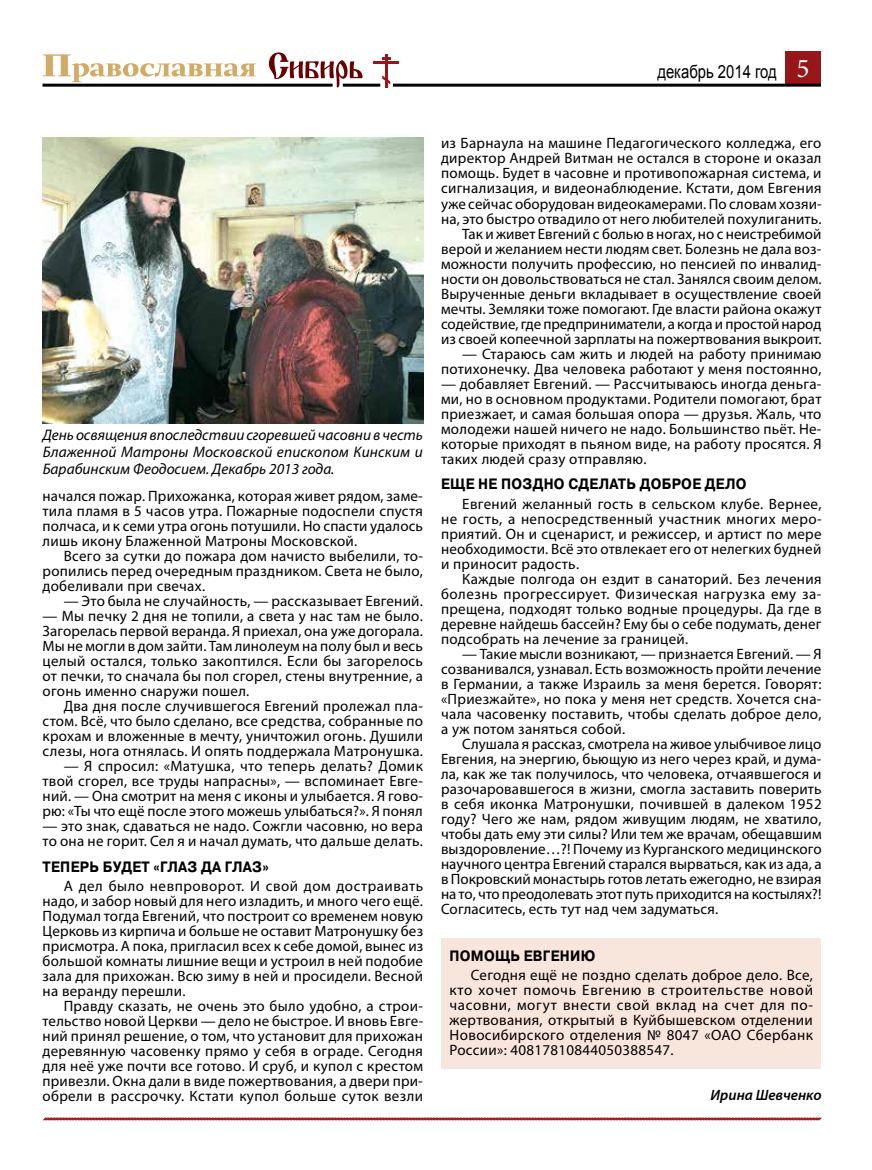
<style>
.page{position:relative;width:872px;height:1170px;background:#fff}
.page>*{position:absolute;margin:0;border:0;box-sizing:border-box;transform-origin:0 0}
.t1{font:18.15px "Arial";color:#000;scale:.82 1}
.t2{font:italic 15.3px/16.8px "Myriad Pro";color:#000;text-align:justify}
.t3{font:15px/15px "Myriad Pro";letter-spacing:.015em;color:#000;text-align:justify}
.t4{font:700 15px "zn Pragmatica";letter-spacing:.02em;color:#000;scale:.9 1}
.t5{font:italic 600 15px "Myriad Pro";color:#000}
.s1{font-family:"Minion Pro";font-size:27px;color:#fff}
</style>
<div class="page">
<svg style="left:43px;top:54px;width:213px;height:28px"></svg>
<svg style="left:269px;top:52px;width:93px;height:35px"></svg>
<div style="left:785px;top:51px;width:36px;height:34px;background:#97161a"></div>
<hr style="left:393px;top:84px;width:428px;height:3px;background:#000">
<hr style="left:343px;top:84px;width:37px;height:3px;background:#000">
<hr style="left:43px;top:84px;width:290px;height:3px;background:#000">
<hr style="left:385px;top:55px;width:3px;height:33px;background:#97161a">
<hr style="left:374px;top:61px;width:25px;height:2px;background:#97161a">
<svg style="left:382px;top:75px;width:8px;height:9px"></svg>
<svg style="left:43px;top:1117px;width:779px;height:3px;background:#b15355"></svg>
<div style="left:441px;top:938px;width:380px;height:130px;background:#f8e5dc"></div>
<img style="left:43px;top:137px;width:380px;height:286px">
<p class="t1" style="left:657px;top:59px;width:187px">декабрь 2014 год <span class="s1">5</span></p>
<p class="t2" style="left:43px;top:426px;width:382px">День освящения впоследствии сгоревшей часовни в честь Блаженной Матроны Московской епископом Кинским и Барабинским Феодосием. Декабрь 2013 года.</p>
<p class="t3" style="left:43px;top:488px;width:382px">начался пожар. Прихожанка, которая живет рядом, заме&shy;тила пламя в 5 часов утра. Пожарные подоспели спустя полчаса, и к семи утра огонь потушили. Но спасти удалось лишь икону Блаженной Матроны Московской.</p>
<p class="t3" style="left:43px;top:548px;width:382px;text-indent:21px">Всего за сутки до пожара дом начисто выбелили, то&shy;ропились перед очередным праздником. Света не было, добеливали при свечах.</p>
<p class="t3" style="left:64px;top:593px;width:360px">— Это была не случайность, — рассказывает Евгений.</p>
<p class="t3" style="left:43px;top:608px;width:382px">— Мы печку 2 дня не топили, а света у нас там не было.<br>Загорелась первой веранда. Я приехал, она уже догорала.<br>Мы не могли в дом зайти. Там линолеум на полу был и весь целый остался, только закоптился. Если бы загорелось от печки, то сначала бы пол сгорел, стены внутренние, а огонь именно снаружи пошел.</p>
<p class="t3" style="left:43px;top:698px;width:382px;text-indent:21px">Два дня после случившегося Евгений пролежал пла&shy;стом. Всё, что было сделано, все средства, собранные по крохам и вложенные в мечту, уничтожил огонь. Душили слезы, нога отнялась. И опять поддержала Матронушка.</p>
<p class="t3" style="left:43px;top:758px;width:382px;text-indent:21px">— Я спросил: «Матушка, что теперь делать? Домик твой сгорел, все труды напрасны», — вспоминает Евге&shy;ний. — Она смотрит на меня с иконы и улыбается. Я гово&shy;рю: «Ты что ещё после этого можешь улыбаться?». Я понял</p>
<p class="t3" style="left:43px;top:818px;width:382px">— это знак, сдаваться не надо. Сожгли часовню, но вера то она не горит. Сел я и начал думать, что дальше делать.</p>
<p class="t4" style="left:43px;top:858px;width:253px">ТЕПЕРЬ БУДЕТ «ГЛАЗ ДА ГЛАЗ»</p>
<p class="t3" style="left:43px;top:878px;width:382px;text-indent:21px">А дел было невпроворот. И свой дом достраивать надо, и забор новый для него изладить, и много чего ещё.<br>Подумал тогда Евгений, что построит со временем новую Церковь из кирпича и больше не оставит Матронушку без присмотра. А пока, пригласил всех к себе домой, вынес из большой комнаты лишние вещи и устроил в ней подобие зала для прихожан. Всю зиму в ней и просидели. Весной на веранду перешли.</p>
<p class="t3" style="left:43px;top:998px;width:382px;text-indent:21px">Правду сказать, не очень это было удобно, а строи&shy;тельство новой Церкви — дело не быстрое. И вновь Евге&shy;ний принял решение, о том, что установит для прихожан деревянную часовенку прямо у себя в ограде. Сегодня для неё уже почти все готово. И сруб, и купол с крестом привезли. Окна дали в виде пожертвования, а двери при&shy;обрели в рассрочку. Кстати купол больше суток везли</p>
<p class="t3" style="left:441px;top:136px;width:382px;text-align:right">из Барнаула на машине Педагогического колледжа, его директор Андрей Витман не остался в стороне и оказал помощь. Будет в часовне и противопожарная система, и сигнализация, и видеонаблюдение. Кстати, дом Евгения уже сейчас оборудован видеокамерами. По словам хозяи&shy;на, это быстро отвадило от него любителей похулиганить.<br>Так и живет Евгений с болью в ногах, но с неистребимой верой и желанием нести людям свет. Болезнь не дала воз&shy;можности получить профессию, но пенсией по инвалид&shy;ности он довольствоваться не стал. Занялся своим делом.<br>Вырученные деньги вкладывает в осуществление своей мечты. Земляки тоже помогают. Где власти района окажут содействие, где предприниматели, а когда и простой народ из своей копеечной зарплаты на пожертвования выкроит.</p>
<p class="t3" style="left:441px;top:346px;width:382px;text-align:right">— Стараюсь сам жить и людей на работу принимаю потихонечку. Два человека работают у меня постоянно,</p>
<p class="t3" style="left:441px;top:376px;width:382px">— добавляет Евгений. — Рассчитываюсь иногда деньга&shy;ми, но в основном продуктами. Родители помогают, брат приезжает, и самая большая опора — друзья. Жаль, что молодежи нашей ничего не надо. Большинство пьёт. Не&shy;которые приходят в пьяном виде, на работу просятся. Я таких людей сразу отправляю.</p>
<p class="t4" style="left:441px;top:476px;width:341px">ЕЩЕ НЕ ПОЗДНО СДЕЛАТЬ ДОБРОЕ ДЕЛО</p>
<p class="t3" style="left:441px;top:496px;width:382px;text-indent:21px">Евгений желанный гость в сельском клубе. Вернее, не гость, а непосредственный участник многих меро&shy;приятий. Он и сценарист, и режиссер, и артист по мере необходимости. Всё это отвлекает его от нелегких будней и приносит радость.</p>
<p class="t3" style="left:441px;top:571px;width:382px;text-indent:21px">Каждые полгода он ездит в санаторий. Без лечения болезнь прогрессирует. Физическая нагрузка ему за&shy;прещена, подходят только водные процедуры. Да где в деревне найдешь бассейн? Ему бы о себе подумать, денег подсобрать на лечение за границей.</p>
<p class="t3" style="left:441px;top:646px;width:382px;text-indent:21px">— Такие мысли возникают, — признается Евгений. — Я созванивался, узнавал. Есть возможность пройти лечение в Германии, а также Израиль за меня берется. Говорят: «Приезжайте», но пока у меня нет средств. Хочется сна&shy;чала часовенку поставить, чтобы сделать доброе дело, а уж потом заняться собой.</p>
<p class="t3" style="left:441px;top:736px;width:382px;text-indent:21px">Слушала я рассказ, смотрела на живое улыбчивое лицо Евгения, на энергию, бьющую из него через край, и дума&shy;ла, как же так получилось, что человека, отчаявшегося и разочаровавшегося в жизни, смогла заставить поверить в себя иконка Матронушки, почившей в далеком 1952 году? Чего же нам, рядом живущим людям, не хватило, чтобы дать ему эти силы? Или тем же врачам, обещавшим выздоровление…?! Почему из Курганского медицинского научного центра Евгений старался вырваться, как из ада, а в Покровский монастырь готов летать ежегодно, не взирая на то, что преодолевать этот путь приходится на костылях?!<br>Согласитесь, есть тут над чем задуматься.</p>
<p class="t4" style="left:449px;top:947px;width:163px">ПОМОЩЬ ЕВГЕНИЮ</p>
<p class="t3" style="left:449px;top:967px;width:365px;text-indent:21px">Сегодня ещё не поздно сделать доброе дело. Все, кто хочет помочь Евгению в строительстве новой часовни, могут внести свой вклад на счет для по&shy;жертвования, открытый в Куйбышевском отделении Новосибирского отделения № 8047 «ОАО Сбербанк России»: 40817810844050388547.</p>
<p class="t5" style="left:710px;top:1085px;width:112px">Ирина Шевченко</p>
</div>
